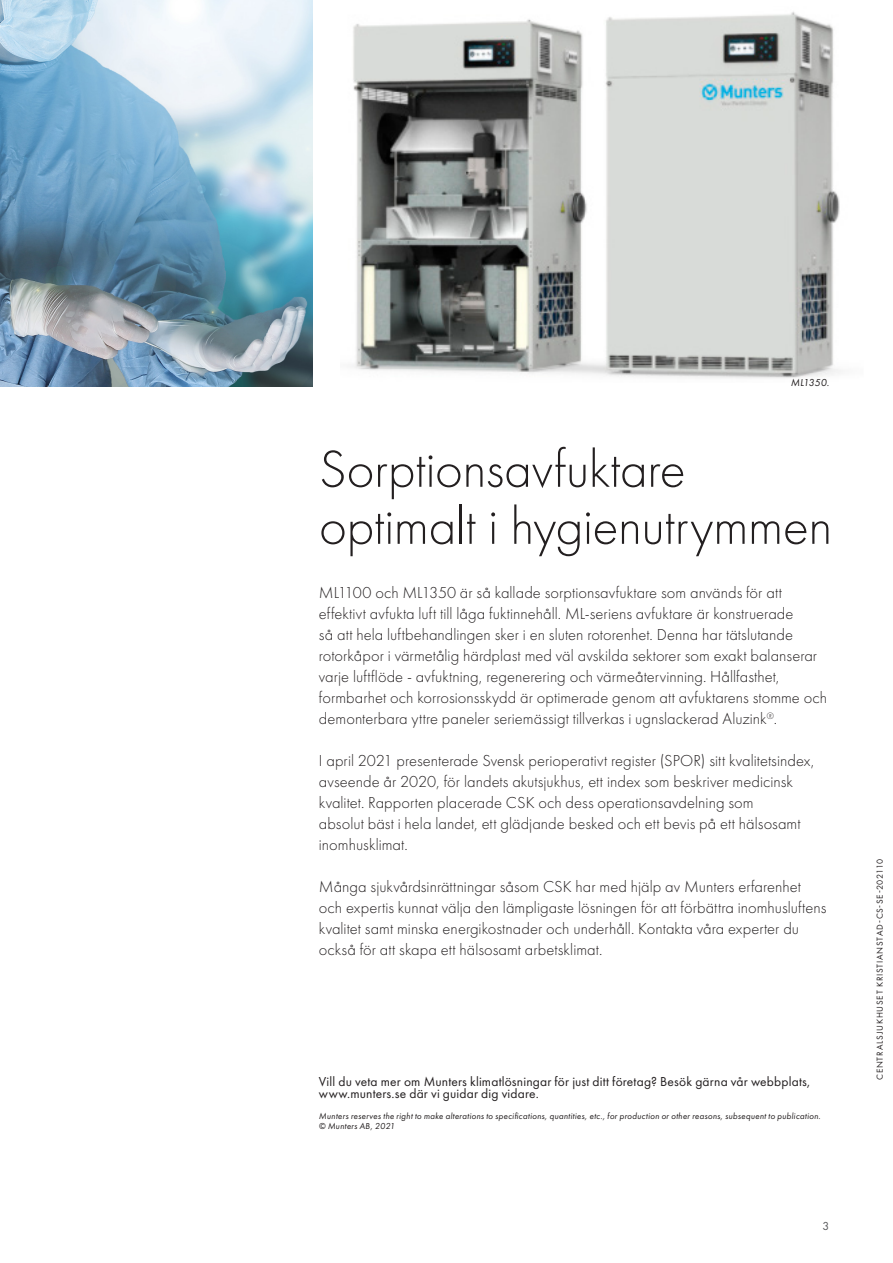
<style>
.page{position:relative;width:893px;height:1263px;background:#fff}
.page>*{position:absolute;margin:0;border:0;box-sizing:border-box;transform-origin:0 0}
.t1{font:54px/57px "Futura PT Light";letter-spacing:-.01em;color:#231f20}
.t2{font:16.5px/21px "Futura PT Light";letter-spacing:.005em;color:#231f20}
.t3{font:13.5px/12.6px "Futura PT";letter-spacing:.01em;color:#231f20}
.t4{font:12px "Futura PT";color:#57585a}
.t5{font:italic 10.5px "Futura PT Book";letter-spacing:.005em;color:#231f20}
.t6{font:italic 9px/10.5px "Futura PT Book";letter-spacing:.025em;color:#231f20}
.t7{font:9px "Futura PT";letter-spacing:.085em;color:#231f20}
</style>
<div class="page">
<img style="left:352px;top:11px;width:489px;height:367px">
<img style="left:0;top:0;width:313px;height:387px">
<p class="t5" style="left:791px;top:376px;width:40px">ML1350.</p>
<h1 class="t1" style="left:319px;top:441px;width:515px">Sorptionsavfuktare optimalt i hygienutrymmen</h1>
<p class="t2" style="left:319px;top:582px;width:510px">ML1100 och ML1350 är så kallade sorptionsavfuktare som används för att effektivt avfukta luft till låga fuktinnehåll. ML-seriens avfuktare är konstruerade<br>så att hela luftbehandlingen sker i en sluten rotorenhet. Denna har tätslutande rotorkåpor i värmetålig härdplast med väl avskilda sektorer som exakt balanserar varje luftflöde - avfuktning, regenerering och värmeåtervinning. Hållfasthet, formbarhet och korrosionsskydd är optimerade genom att avfuktarens stomme och demonterbara yttre paneler seriemässigt tillverkas i ugnslackerad Aluzink<sup>®</sup>.</p>
<p class="t2" style="left:319px;top:750px;width:497px">I april 2021 presenterade Svensk perioperativt register (SPOR) sitt kvalitetsindex, avseende år 2020, för landets akutsjukhus, ett index som beskriver medicinsk kvalitet. Rapporten placerade CSK och dess operationsavdelning som<br>absolut bäst i hela landet, ett glädjande besked och ett bevis på ett hälsosamt inomhusklimat.</p>
<p class="t2" style="left:319px;top:876px;width:509px">Många sjukvårdsinrättningar såsom CSK har med hjälp av Munters erfarenhet och expertis kunnat välja den lämpligaste lösningen för att förbättra inomhusluftens kvalitet samt minska energikostnader och underhåll. Kontakta våra experter du också för att skapa ett hälsosamt arbetsklimat.</p>
<p class="t3" style="left:319px;top:1075px;width:493px">Vill du veta mer om Munters klimatlösningar för just ditt företag? Besök gärna vår webbplats, www.munters.se där vi guidar dig vidare.</p>
<p class="t6" style="left:319px;top:1110px;width:503px">Munters reserves the right to make alterations to specifications, quantities, etc., for production or other reasons, subsequent to publication. © Munters AB, 2021</p>
<p class="t4" style="left:822px;top:1219px;width:8px">3</p>
<p class="t7" style="left:874px;top:1080px;width:223px;rotate:-90deg">CENTRALSJUKHUSET KRISTIANSTAD-CS-SE-202110</p>
</div>
